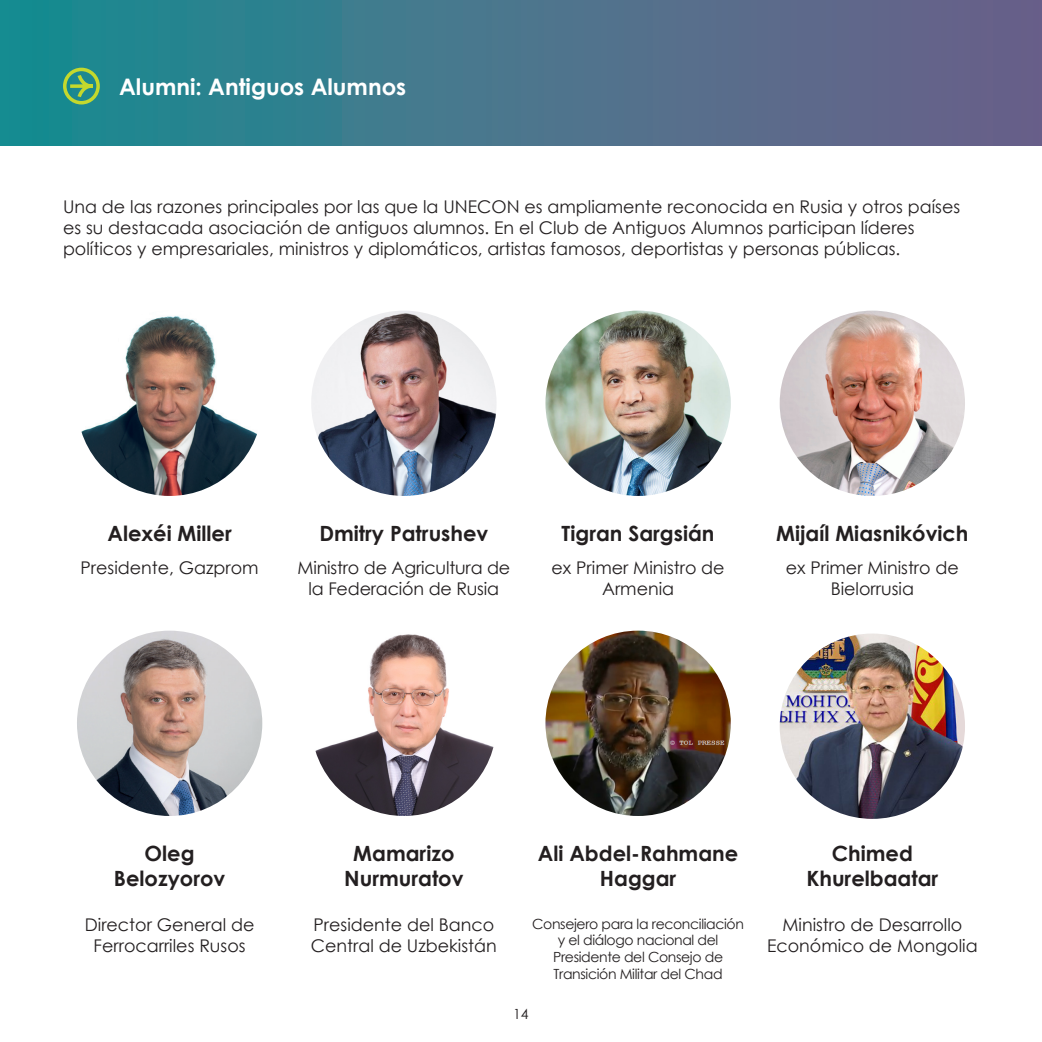
<style>
.page{position:relative;width:1042px;height:1042px;background:#fff}
.page>*{position:absolute;margin:0;border:0;box-sizing:border-box;transform-origin:0 0}
.t1{font:700 22.75px "Century Gothic";color:#fff}
.t2{font:700 21px/25.2px "Century Gothic";color:#231f20;text-align:center}
.t3{font:17.5px/21px "Century Gothic";color:#231f20;text-align:center}
.t4{font:14px/16.8px "Century Gothic";letter-spacing:-.025em;color:#231f20;text-align:center}
</style>
<div class="page">
<div style="left:0;top:0;width:1042px;height:146px;background:linear-gradient(to right,#198c91,#715f89)"></div>
<svg style="left:67px;top:72px;width:152px;height:28px;background:#2b8a89"></svg>
<div style="left:63px;top:68px;width:37px;height:36px;border:4px solid #c4d82d;border-radius:50%"></div>
<img style="left:77px;top:311px;width:185px;height:185px;border-radius:93px">
<img style="left:311px;top:311px;width:185px;height:185px;border-radius:93px">
<img style="left:779px;top:311px;width:186px;height:185px;border-radius:93px">
<img style="left:77px;top:630px;width:185px;height:186px;border-radius:93px">
<img style="left:779px;top:633px;width:186px;height:186px;border-radius:93px">
<img style="left:545px;top:311px;width:186px;height:185px;border-radius:93px">
<img style="left:311px;top:630px;width:185px;height:186px;border-radius:93px">
<img style="left:545px;top:630px;width:186px;height:186px;border-radius:93px">
<p class="t1" style="left:119px;top:70px;width:289px">Alumni: Antiguos Alumnos</p>
<p class="t3" style="left:63px;top:196px;width:899px;text-align:left">Una de las razones principales por las que la UNECON es ampliamente reconocida en Rusia y otros países es su destacada asociación de antiguos alumnos. En el Club de Antiguos Alumnos participan líderes políticos y empresariales, ministros y diplomáticos, artistas famosos, deportistas y personas públicas.</p>
<p class="t2" style="left:107px;top:519px;width:126px">Alexéi Miller</p>
<p class="t3" style="left:81px;top:557px;width:180px">Presidente, Gazprom</p>
<p class="t2" style="left:319px;top:519px;width:170px">Dmitry Patrushev</p>
<p class="t3" style="left:297px;top:557px;width:214px">Ministro de Agricultura de la Federación de Rusia</p>
<p class="t2" style="left:562px;top:519px;width:154px">Tigran Sargsián</p>
<p class="t3" style="left:551px;top:557px;width:175px">ex Primer Ministro de<br>Armenia</p>
<p class="t2" style="left:776px;top:519px;width:194px">Mijaíl Miasnikóvich</p>
<p class="t3" style="left:786px;top:557px;width:175px">ex Primer Ministro de<br>Bielorrusia</p>
<p class="t2" style="left:114px;top:839px;width:113px">Oleg<br>Belozyorov</p>
<p class="t3" style="left:85px;top:914px;width:171px">Director General de<br>Ferrocarriles Rusos</p>
<p class="t2" style="left:344px;top:839px;width:121px">Mamarizo<br>Nurmuratov</p>
<p class="t3" style="left:311px;top:914px;width:187px;text-align:left">Presidente del Banco<br>Central de Uzbekistán</p>
<p class="t2" style="left:538px;top:839px;width:202px">Ali Abdel-Rahmane<br>Haggar</p>
<p class="t4" style="left:532px;top:915px;width:213px">Consejero para la reconciliación y el diálogo nacional del<br>Presidente del Consejo de<br>Transición Militar del Chad</p>
<p class="t4" style="left:513px;top:1005px;width:17px">14</p>
<p class="t2" style="left:806px;top:839px;width:133px">Chimed<br>Khurelbaatar</p>
<p class="t3" style="left:767px;top:914px;width:212px">Ministro de Desarrollo<br>Económico de Mongolia</p>
</div>
